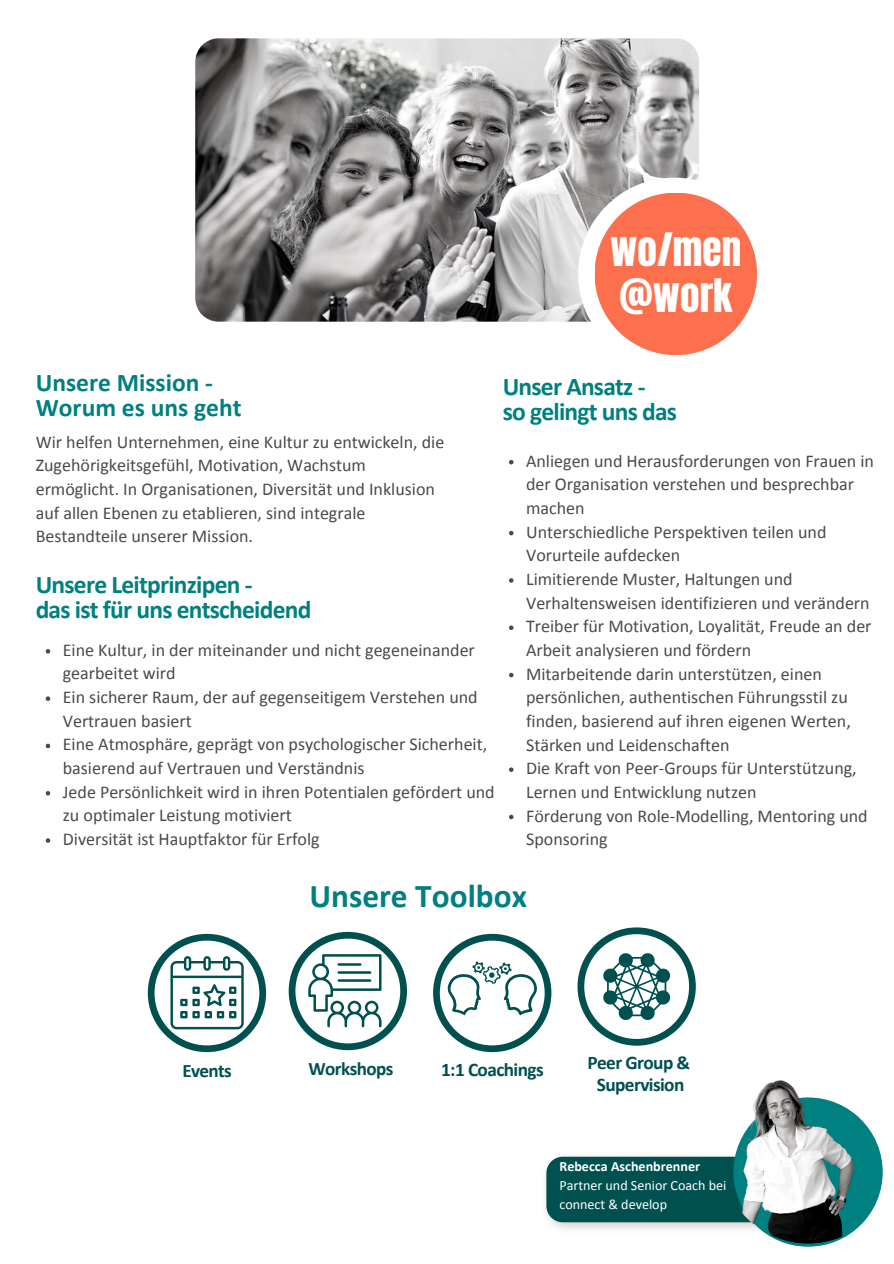
<style>
.page{position:relative;width:894px;height:1264px;background:#fff}
.page>*{position:absolute;margin:0;border:0;box-sizing:border-box;transform-origin:0 0}
.t1{font:39.15px/45.6px "Anton";color:#fff}
.t2{font:700 33.3px "Calibri";color:#008080}
.t3{font:700 25.5px/24.8px "Calibri";letter-spacing:-.03em;color:#008080}
.t4{font:700 25.5px/24.8px "Calibri";color:#008080}
.t5{font:700 19.2px/21.9px "Calibri";letter-spacing:-.03em;color:#005050;text-align:center}
.t6{font:700 19.05px "Calibri";letter-spacing:-.03em;color:#005050}
.t7{font:18px/23.7px "Calibri";color:#474b4b}
.t8{font:14.1px/18.9px "Calibri";color:#fff}
.t9{font:700 14.1px "Calibri";color:#fff}
</style>
<div class="page">
<img style="left:195px;top:38px;width:504px;height:284px;border-radius:23px">
<div style="left:578px;top:178px;width:192px;height:192px;background:#fff;border-radius:50%"></div>
<svg style="left:593px;top:192px;width:164px;height:163px"></svg>
<img style="left:545px;top:1179px;width:223px;height:56px">
<div style="left:546px;top:1156px;width:241px;height:66px;background:#005050;border-radius:16px"></div>
<img style="left:721px;top:1070px;width:172px;height:173px;border-radius:50%">
<svg style="left:509px;top:460px;width:4px;height:4px"></svg>
<svg style="left:509px;top:531px;width:4px;height:4px"></svg>
<svg style="left:509px;top:578px;width:4px;height:4px"></svg>
<svg style="left:509px;top:625px;width:4px;height:5px"></svg>
<svg style="left:509px;top:672px;width:4px;height:5px"></svg>
<svg style="left:509px;top:767px;width:4px;height:5px"></svg>
<svg style="left:509px;top:814px;width:4px;height:5px"></svg>
<svg style="left:46px;top:649px;width:4px;height:4px"></svg>
<svg style="left:46px;top:696px;width:4px;height:5px"></svg>
<svg style="left:46px;top:743px;width:4px;height:5px"></svg>
<svg style="left:46px;top:791px;width:4px;height:4px"></svg>
<svg style="left:46px;top:838px;width:4px;height:4px"></svg>
<svg style="left:148px;top:933px;width:118px;height:119px"></svg>
<svg style="left:288px;top:931px;width:119px;height:119px"></svg>
<svg style="left:577px;top:927px;width:118px;height:118px"></svg>
<svg style="left:433px;top:933px;width:118px;height:119px"></svg>
<h1 class="t1" style="left:610px;top:227px;width:133px">wo/men @work</h1>
<h3 class="t4" style="left:36px;top:372px;width:207px">Unsere Mission -<br>Worum es uns geht</h3>
<p class="t7" style="left:36px;top:431px;width:410px">Wir helfen Unternehmen, eine Kultur zu entwickeln, die Zugehörigkeitsgefühl, Motivation, Wachstum ermöglicht. In Organisationen, Diversität und Inklusion auf allen Ebenen zu etablieren, sind integrale Bestandteile unserer Mission.</p>
<h3 class="t3" style="left:36px;top:574px;width:277px">Unsere Leitprinzipen -<br>das ist für uns entscheidend</h3>
<p class="t7" style="left:63px;top:639px;width:433px">Eine Kultur, in der miteinander und nicht gegeneinander gearbeitet wird<br>Ein sicherer Raum, der auf gegenseitigem Verstehen und Vertrauen basiert<br>Eine Atmosphäre, geprägt von psychologischer Sicherheit, basierend auf Vertrauen und Verständnis<br>Jede Persönlichkeit wird in ihren Potentialen gefördert und zu optimaler Leistung motiviert<br>Diversität ist Hauptfaktor für Erfolg</p>
<h3 class="t3" style="left:502px;top:377px;width:176px">Unser Ansatz -<br>so gelingt uns das</h3>
<p class="t7" style="left:526px;top:450px;width:349px">Anliegen und Herausforderungen von Frauen in der Organisation verstehen und besprechbar machen<br>Unterschiedliche Perspektiven teilen und Vorurteile aufdecken<br>Limitierende Muster, Haltungen und Verhaltensweisen identifizieren und verändern Treiber für Motivation, Loyalität, Freude an der Arbeit analysieren und fördern<br>Mitarbeitende darin unterstützen, einen persönlichen, authentischen Führungsstil zu finden, basierend auf ihren eigenen Werten, Stärken und Leidenschaften<br>Die Kraft von Peer-Groups für Unterstützung, Lernen und Entwicklung nutzen<br>Förderung von Role-Modelling, Mentoring und Sponsoring</p>
<h2 class="t2" style="left:309px;top:881px;width:219px">Unsere Toolbox</h2>
<p class="t6" style="left:182px;top:1062px;width:51px">Events</p>
<p class="t6" style="left:308px;top:1060px;width:86px">Workshops</p>
<p class="t5" style="left:441px;top:1060px;width:104px">1:1 Coachings</p>
<p class="t5" style="left:587px;top:1053px;width:104px">Peer Group &amp;<br>Supervision</p>
<p class="t9" style="left:559px;top:1160px;width:142px">Rebecca Aschenbrenner</p>
<p class="t8" style="left:559px;top:1177px;width:168px">Partner und Senior Coach bei connect &amp; develop</p>
</div>
